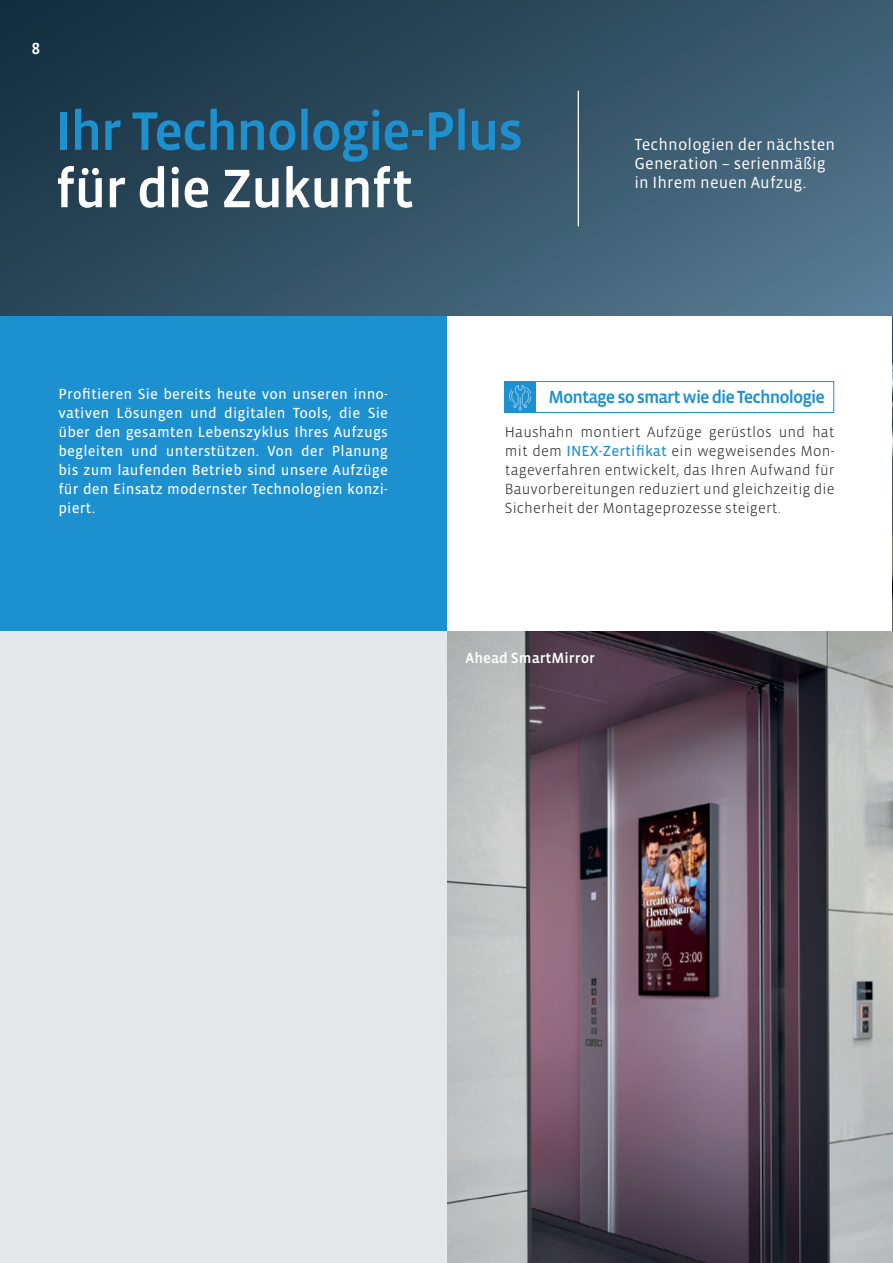
<style>
.page{position:relative;width:893px;height:1263px;background:#fff}
.page>*{position:absolute;margin:0;border:0;box-sizing:border-box;transform-origin:0 0}
.t1{font:500 55.5px "Vista Sans OTCE";letter-spacing:-.035em;color:#1d90d0}
.t2{font:500 55.5px "Vista Sans OTCE";letter-spacing:-.03em;color:#fff}
.t3{font:500 18px "Vista Sans OTCE";letter-spacing:-.05em;color:#1d90d0}
.t4{font:16.5px/19px "Vista Sans OTCE";letter-spacing:.01em;color:#fff}
.t5{font:500 16.5px "Vista Sans OTCE";color:#fff}
.t6{font:15px/19.2px "Vista Sans OTCE";letter-spacing:.01em;color:#fff;text-align:justify}
.t7{font:300 15px/19.2px "Vista Sans OTCE";letter-spacing:.01em;color:#231f20;text-align:justify}
.t8{font:500 15px "Vista Sans OTCE";color:#fff}
.s1{font-weight:400;color:#1d90d0}
</style>
<div class="page">
<div style="left:0;top:316px;width:446px;height:315px;background:#1d90d0"></div>
<img style="left:892px;top:316px;width:1px;height:315px">
<img style="left:446px;top:631px;width:447px;height:632px">
<svg style="left:0;top:0;width:893px;height:316px;background:#335165"></svg>
<div style="left:0;top:631px;width:446px;height:632px;background:#e6e7e9"></div>
<div style="left:523px;top:381px;width:311px;height:32px;border:1px solid #1d90d0"></div>
<div style="left:505px;top:381px;width:31px;height:32px;background:#1d90d0"></div>
<svg style="left:509px;top:385px;width:23px;height:26px"></svg>
<hr style="left:578px;top:91px;width:1px;height:135px;background:#fff">
<p class="t5" style="left:32px;top:39px;width:10px">8</p>
<h1 class="t1" style="left:55px;top:99px;width:469px">Ihr Technologie-Plus</h1>
<h1 class="t2" style="left:55px;top:157px;width:360px">für die Zukunft</h1>
<p class="t4" style="left:634px;top:135px;width:202px">Technologien der nächsten<br>Generation – serienmäßig in Ihrem neuen Aufzug.</p>
<p class="t6" style="left:58px;top:384px;width:331px">Profitieren Sie bereits heute von unseren inno&shy;vativen Lösungen und digitalen Tools, die Sie über den gesamten Lebenszyklus Ihres Aufzugs begleiten und unterstützen. Von der Planung bis zum laufenden Betrieb sind unsere Aufzüge für den Einsatz modernster Technologien konzi&shy;piert.</p>
<p class="t3" style="left:548px;top:387px;width:278px">Montage so smart wie die Technologie</p>
<p class="t7" style="left:505px;top:422px;width:331px">Haushahn montiert Aufzüge gerüstlos und hat mit dem <span class="s1">INEX-Zertifikat</span> ein wegweisendes Mon&shy;tageverfahren entwickelt, das Ihren Aufwand für Bauvorbereitungen reduziert und gleichzeitig die Sicherheit der Montageprozesse steigert.</p>
<p class="t8" style="left:466px;top:650px;width:131px">Ahead SmartMirror</p>
</div>
